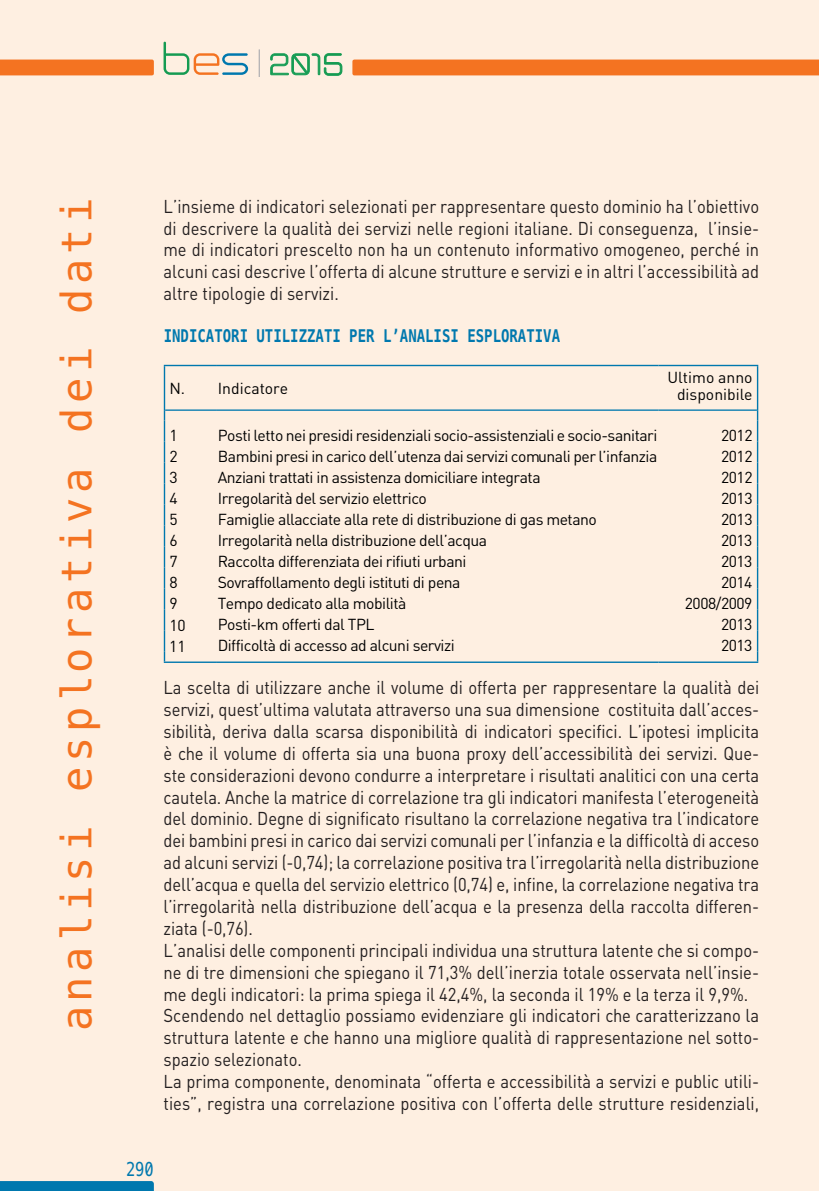
<style>
.page{position:relative;width:819px;height:1191px;background:#feefe1}
.page>*{position:absolute;margin:0;border:0;box-sizing:border-box;transform-origin:0 0}
.t1{font:42px "Menlo";letter-spacing:.11em;color:#f47321}
.t2{font:19.25px "Menlo";color:#0078ae;scale:.8 1}
.t3{font:18.38px/21.9px "DIN";letter-spacing:-.005em;color:#231f20;text-align:justify;scale:.9 1}
.t4{font:700 17.5px "Menlo";color:#0078ae;scale:.8 1}
.t5{font:15.75px "DIN";letter-spacing:-.03em;color:#000}
.t6{font:15.75px/17.5px "DIN";color:#000;text-align:right}
</style>
<div class="page">
<div style="left:0;top:60px;width:154px;height:15px;background:#f47321"></div>
<svg style="left:0;top:1181px;width:154px;height:10px"></svg>
<svg style="left:259px;top:50px;width:1px;height:27px"></svg>
<svg style="left:163px;top:42px;width:85px;height:33px"></svg>
<svg style="left:270px;top:53px;width:72px;height:23px"></svg>
<div style="left:352px;top:60px;width:467px;height:15px;background:#f47321"></div>
<hr style="left:164px;top:365px;width:53px;height:1px;background:#0078ae">
<hr style="left:164px;top:366px;width:1px;height:44px;background:#0078ae">
<hr style="left:217px;top:365px;width:441px;height:1px;background:#0078ae">
<hr style="left:658px;top:365px;width:100px;height:1px;background:#0078ae">
<svg style="left:164px;top:410px;width:1px;height:251px"></svg>
<hr style="left:164px;top:661px;width:53px;height:2px;background:#0078ae">
<hr style="left:217px;top:661px;width:441px;height:2px;background:#0078ae">
<hr style="left:658px;top:661px;width:100px;height:2px;background:#0078ae">
<hr style="left:165px;top:409px;width:52px;height:2px;background:#0078ae">
<hr style="left:217px;top:409px;width:441px;height:2px;background:#0078ae">
<hr style="left:658px;top:409px;width:98px;height:2px;background:#0078ae">
<hr style="left:756px;top:366px;width:2px;height:44px;background:#0078ae">
<svg style="left:756px;top:410px;width:2px;height:10px"></svg>
<hr style="left:756px;top:420px;width:2px;height:21px;background:#0078ae">
<hr style="left:756px;top:441px;width:2px;height:21px;background:#0078ae">
<hr style="left:756px;top:462px;width:2px;height:21px;background:#0078ae">
<hr style="left:756px;top:483px;width:2px;height:21px;background:#0078ae">
<hr style="left:756px;top:504px;width:2px;height:21px;background:#0078ae">
<hr style="left:756px;top:525px;width:2px;height:21px;background:#0078ae">
<hr style="left:756px;top:546px;width:2px;height:21px;background:#0078ae">
<hr style="left:756px;top:567px;width:2px;height:21px;background:#0078ae">
<hr style="left:756px;top:588px;width:2px;height:21px;background:#0078ae">
<hr style="left:756px;top:609px;width:2px;height:21px;background:#0078ae">
<hr style="left:756px;top:630px;width:2px;height:21px;background:#0078ae">
<svg style="left:756px;top:651px;width:2px;height:10px"></svg>
<h1 class="t1" style="left:48px;top:1031px;width:834px;rotate:-90deg">analisi esplorativa dei dati</h1>
<p class="t3" style="left:163px;top:195px;width:663px">L’insieme di indicatori selezionati per rappresentare questo dominio ha l’obiettivo di descrivere la qualità dei servizi nelle regioni italiane. Di conseguenza, l’insie&shy;me di indicatori prescelto non ha un contenuto informativo omogeneo, perché in alcuni casi descrive l’offerta di alcune strutture e servizi e in altri l’accessibilità ad altre tipologie di servizi.</p>
<p class="t4" style="left:164px;top:324px;width:497px">INDICATORI UTILIZZATI PER L’ANALISI ESPLORATIVA</p>
<p class="t6" style="left:169px;top:379px;width:120px">N. Indicatore</p>
<p class="t6" style="left:667px;top:368px;width:87px">Ultimo anno disponibile</p>
<p class="t5" style="left:169px;top:425px;width:10px">1</p>
<p class="t5" style="left:218px;top:425px;width:441px">Posti letto nei presidi residenziali socio-assistenziali e socio-sanitari</p>
<p class="t5" style="left:721px;top:425px;width:33px">2012</p>
<p class="t5" style="left:169px;top:446px;width:10px">2</p>
<p class="t5" style="left:218px;top:446px;width:441px">Bambini presi in carico dell’utenza dai servizi comunali per l’infanzia</p>
<p class="t5" style="left:721px;top:446px;width:33px">2012</p>
<p class="t5" style="left:169px;top:467px;width:10px">3</p>
<p class="t5" style="left:218px;top:467px;width:324px">Anziani trattati in assistenza domiciliare integrata</p>
<p class="t5" style="left:721px;top:467px;width:33px">2012</p>
<p class="t5" style="left:169px;top:488px;width:10px">4</p>
<p class="t5" style="left:218px;top:488px;width:211px">Irregolarità del servizio elettrico</p>
<p class="t5" style="left:721px;top:488px;width:33px">2013</p>
<p class="t5" style="left:169px;top:509px;width:10px">5</p>
<p class="t5" style="left:218px;top:509px;width:380px">Famiglie allacciate alla rete di distribuzione di gas metano</p>
<p class="t5" style="left:721px;top:509px;width:33px">2013</p>
<p class="t5" style="left:169px;top:530px;width:10px">6</p>
<p class="t5" style="left:218px;top:530px;width:271px">Irregolarità nella distribuzione dell’acqua</p>
<p class="t5" style="left:721px;top:530px;width:33px">2013</p>
<p class="t5" style="left:169px;top:551px;width:10px">7</p>
<p class="t5" style="left:218px;top:551px;width:250px">Raccolta differenziata dei rifiuti urbani</p>
<p class="t5" style="left:721px;top:551px;width:33px">2013</p>
<p class="t5" style="left:169px;top:572px;width:10px">8</p>
<p class="t5" style="left:218px;top:572px;width:244px">Sovraffollamento degli istituti di pena</p>
<p class="t5" style="left:721px;top:572px;width:33px">2014</p>
<p class="t5" style="left:169px;top:593px;width:10px">9</p>
<p class="t5" style="left:218px;top:593px;width:190px">Tempo dedicato alla mobilità</p>
<p class="t5" style="left:684px;top:593px;width:69px">2008/2009</p>
<p class="t5" style="left:169px;top:615px;width:18px">10</p>
<p class="t5" style="left:218px;top:614px;width:158px">Posti-km offerti dal TPL</p>
<p class="t5" style="left:721px;top:614px;width:33px">2013</p>
<p class="t5" style="left:169px;top:636px;width:18px">11</p>
<p class="t5" style="left:218px;top:635px;width:239px">Difficoltà di accesso ad alcuni servizi</p>
<p class="t5" style="left:721px;top:635px;width:33px">2013</p>
<p class="t3" style="left:163px;top:676px;width:663px;text-align:left">La scelta di utilizzare anche il volume di offerta per rappresentare la qualità dei servizi, quest’ultima valutata attraverso una sua dimensione costituita dall’acces&shy;sibilità, deriva dalla scarsa disponibilità di indicatori specifici. L’ipotesi implicita è che il volume di offerta sia una buona proxy dell’accessibilità dei servizi. Que&shy;ste considerazioni devono condurre a interpretare i risultati analitici con una certa cautela. Anche la matrice di correlazione tra gli indicatori manifesta l’eterogeneità del dominio. Degne di significato risultano la correlazione negativa tra l’indicatore dei bambini presi in carico dai servizi comunali per l’infanzia e la difficoltà di acceso ad alcuni servizi (-0,74); la correlazione positiva tra l’irregolarità nella distribuzione dell’acqua e quella del servizio elettrico (0,74) e, infine, la correlazione negativa tra l’irregolarità nella distribuzione dell’acqua e la presenza della raccolta differen&shy;ziata (-0,76).<br>L’analisi delle componenti principali individua una struttura latente che si compo&shy;ne di tre dimensioni che spiegano il 71,3% dell’inerzia totale osservata nell’insie&shy;me degli indicatori: la prima spiega il 42,4%, la seconda il 19% e la terza il 9,9%.<br>Scendendo nel dettaglio possiamo evidenziare gli indicatori che caratterizzano la struttura latente e che hanno una migliore qualità di rappresentazione nel sotto&shy;spazio selezionato.<br>La prima componente, denominata “offerta e accessibilità a servizi e public utili&shy;ties”, registra una correlazione positiva con l’offerta delle strutture residenziali,</p>
<p class="t2" style="left:126px;top:1155px;width:36px">290</p>
</div>
